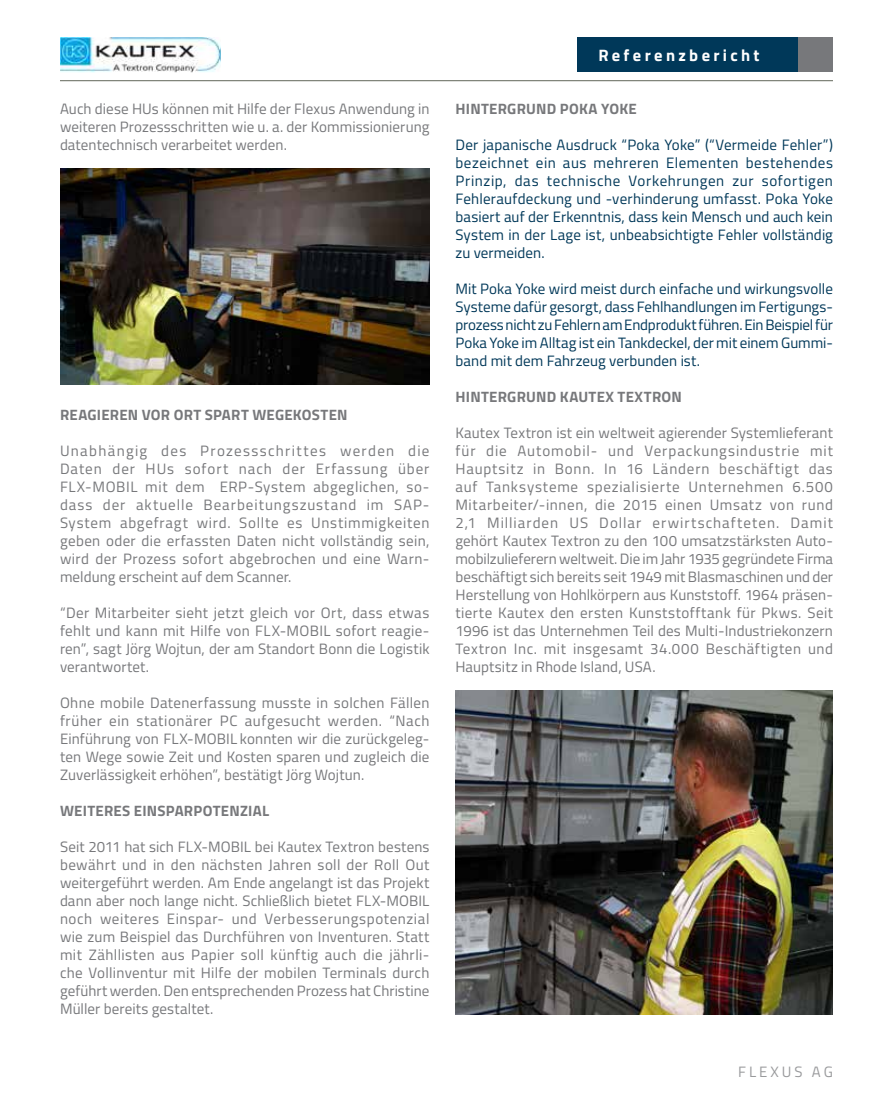
<style>
.page{position:relative;width:893px;height:1106px;background:#fff}
.page>*{position:absolute;margin:0;border:0;box-sizing:border-box;transform-origin:0 0}
.t1{font:700 16.5px "Titillium Web";letter-spacing:.205em;color:#fff}
.t2{font:15px/18px "Titillium Web";letter-spacing:.005em;color:#77787b;text-align:justify}
.t3{font:15px/18px "Titillium Web";letter-spacing:.005em;color:#003859;text-align:justify}
.t4{font:700 15px "Titillium Web";letter-spacing:.015em;color:#77787b}
.t5{font:15px "Titillium Web";letter-spacing:.2em;color:#999a9c}
</style>
<div class="page">
<hr style="left:60px;top:80px;width:773px;height:1px;background:#73776c">
<img style="left:60px;top:38px;width:160px;height:35px">
<img style="left:455px;top:690px;width:378px;height:324px">
<img style="left:60px;top:168px;width:369px;height:216px">
<div style="left:774px;top:38px;width:25px;height:34px;background:#003859"></div>
<div style="left:798px;top:38px;width:35px;height:34px;background:#77787b"></div>
<div style="left:577px;top:38px;width:197px;height:34px;background:#003859"></div>
<p class="t2" style="left:60px;top:100px;width:371px">Auch diese HUs können mit Hilfe der Flexus Anwendung in weiteren Prozessschritten wie u. a. der Kommissionierung datentechnisch verarbeitet werden.</p>
<p class="t4" style="left:60px;top:406px;width:289px">REAGIEREN VOR ORT SPART WEGEKOSTEN</p>
<p class="t2" style="left:60px;top:442px;width:371px">Unabhängig des Prozessschrittes werden die Daten der HUs sofort nach der Erfassung über FLX-MOBIL mit dem ERP-System abgeglichen, so&shy;dass der aktuelle Bearbeitungszustand im SAP-System abgefragt wird. Sollte es Unstimmigkeiten geben oder die erfassten Daten nicht vollständig sein, wird der Prozess sofort abgebrochen und eine Warn&shy;meldung erscheint auf dem Scanner.</p>
<p class="t2" style="left:60px;top:604px;width:371px">“Der Mitarbeiter sieht jetzt gleich vor Ort, dass etwas fehlt und kann mit Hilfe von FLX-MOBIL sofort reagie&shy;ren”, sagt Jörg Wojtun, der am Standort Bonn die Logistik verantwortet.</p>
<p class="t2" style="left:60px;top:694px;width:371px">Ohne mobile Datenerfassung musste in solchen Fällen früher ein stationärer PC aufgesucht werden. “Nach Einführung von FLX-MOBIL konnten wir die zurückgeleg&shy;ten Wege sowie Zeit und Kosten sparen und zugleich die Zuverlässigkeit erhöhen”, bestätigt Jörg Wojtun.</p>
<p class="t4" style="left:60px;top:802px;width:211px">WEITERES EINSPARPOTENZIAL</p>
<p class="t2" style="left:60px;top:838px;width:371px">Seit 2011 hat sich FLX-MOBIL bei Kautex Textron bestens bewährt und in den nächsten Jahren soll der Roll Out weitergeführt werden. Am Ende angelangt ist das Projekt dann aber noch lange nicht. Schließlich bietet FLX-MOBIL noch weiteres Einspar- und Verbesserungspotenzial wie zum Beispiel das Durchführen von Inventuren. Statt mit Zähllisten aus Papier soll künftig auch die jährli&shy;che Vollinventur mit Hilfe der mobilen Terminals durch geführt werden. Den entsprechenden Prozess hat Christine Müller bereits gestaltet.</p>
<p class="t1" style="left:598px;top:46px;width:163px">Referenzbericht</p>
<p class="t4" style="left:456px;top:100px;width:183px">HINTERGRUND POKA YOKE</p>
<p class="t3" style="left:455px;top:136px;width:379px">Der japanische Ausdruck “Poka Yoke” (“Vermeide Fehler”) bezeichnet ein aus mehreren Elementen bestehendes Prinzip, das technische Vorkehrungen zur sofortigen Fehleraufdeckung und -verhinderung umfasst. Poka Yoke basiert auf der Erkenntnis, dass kein Mensch und auch kein System in der Lage ist, unbeabsichtigte Fehler vollständig zu vermeiden.</p>
<p class="t3" style="left:455px;top:280px;width:379px">Mit Poka Yoke wird meist durch einfache und wirkungsvolle Systeme dafür gesorgt, dass Fehlhandlungen im Fertigungs&shy;prozess nicht zu Fehlern am Endprodukt führen. Ein Beispiel für Poka Yoke im Alltag ist ein Tankdeckel, der mit einem Gummi&shy;band mit dem Fahrzeug verbunden ist.</p>
<p class="t4" style="left:456px;top:388px;width:228px">HINTERGRUND KAUTEX TEXTRON</p>
<p class="t2" style="left:455px;top:424px;width:379px">Kautex Textron ist ein weltweit agierender Systemlieferant für die Automobil- und Verpackungsindustrie mit Hauptsitz in Bonn. In 16 Ländern beschäftigt das auf Tanksysteme spezialisierte Unternehmen 6.500<br>Mitarbeiter/-innen, die 2015 einen Umsatz von rund 2,1 Milliarden US Dollar erwirtschafteten. Damit gehört Kautex Textron zu den 100 umsatzstärksten Auto&shy;mobilzulieferern weltweit. Die im Jahr 1935 gegründete Firma beschäftigt sich bereits seit 1949 mit Blasmaschinen und der Herstellung von Hohlkörpern aus Kunststoff. 1964 präsen&shy;tierte Kautex den ersten Kunststofftank für Pkws. Seit 1996 ist das Unternehmen Teil des Multi-Industriekonzern Textron Inc. mit insgesamt 34.000 Beschäftigten und Hauptsitz in Rhode Island, USA.</p>
<p class="t5" style="left:738px;top:1064px;width:96px">FLEXUS AG</p>
</div>
